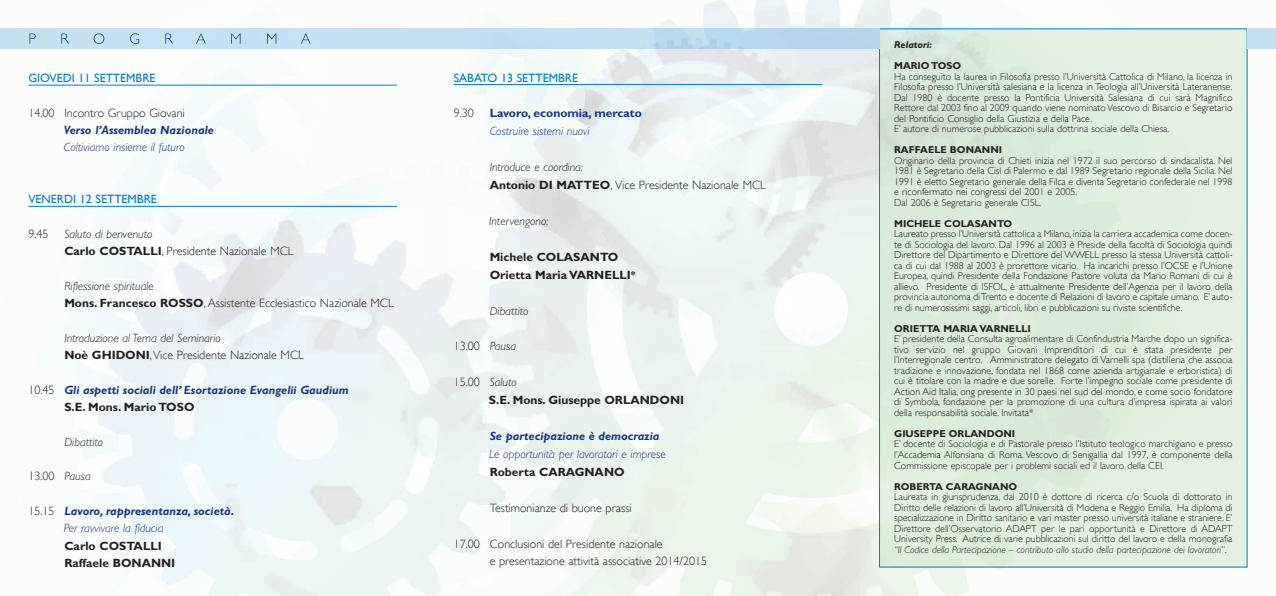
<style>
.page{position:relative;width:1276px;height:596px;background:#fff}
.page>*{position:absolute;margin:0;border:0;box-sizing:border-box;transform-origin:0 0}
.t1{font:300 12px/17.3px "Gill Sans";color:#231f20}
.t2{font:italic 700 12px/17.3px "Gill Sans";color:#193487}
.t3{font:700 12px/17.9px "Gill Sans";color:#231f20}
.t4{font:italic 300 12px/17.3px "Gill Sans";color:#231f20}
.t5{font:italic 300 12px "Gill Sans";color:#193487}
.t6{font:12px "Gill Sans";color:#007ec5}
.t7{font:700 12px "Gill Sans";color:#193487}
.t8{font:300 10px/10.5px "Gill Sans";color:#231f20;text-align:justify}
.t9{font:700 10px "Gill Sans";color:#231f20}
.t10{font:italic 300 10px "Gill Sans";letter-spacing:-.005em;color:#231f20}
.t11{font:italic 700 10px "Gill Sans";color:#231f20}
.s1{font-style:italic}
.s2{font-weight:700}
.s3{font-weight:700;font-style:normal}
.s4{font-style:normal}
.s5{font-weight:300;font-style:normal;color:#231f20}
.s6{font-style:normal;color:#231f20}
.s7{font-weight:300}
.s8{font-size:10px}
.s9{font-weight:300;font-style:italic}
</style>
<div class="page">
<img style="left:0;top:0;width:1276px;height:595px">
<hr style="left:28px;top:85px;width:369px;height:1px;background:#007ec5">
<hr style="left:28px;top:206px;width:369px;height:1px;background:#007ec5">
<hr style="left:454px;top:84px;width:368px;height:1px;background:#007ec5">
<div style="left:881px;top:30px;width:364px;height:535px;background:#dfeedd"></div>
<img style="left:0;top:29px;width:879px;height:20px">
<svg style="left:30px;top:33px;width:281px;height:11px;background:#b9d8ec"></svg>
<img style="left:1247px;top:29px;width:29px;height:20px">
<p class="t6" style="left:28px;top:71px;width:129px">GIOVEDI 11 SETTEMBRE</p>
<p class="t1" style="left:28px;top:104px;width:158px">14.00 Incontro Gruppo Giovani</p>
<p class="t2" style="left:64px;top:122px;width:152px">Verso l’Assemblea Nazionale</p>
<p class="t5" style="left:64px;top:143px;width:122px">Coltiviamo insieme il futuro</p>
<p class="t6" style="left:28px;top:192px;width:130px">VENERDI 12 SETTEMBRE</p>
<p class="t1" style="left:28px;top:225px;width:22px">9.45</p>
<p class="t1" style="left:64px;top:225px;width:231px"><span class="s1">Saluto di benvenuto<br></span><span class="s2">Carlo COSTALLI</span>, Presidente Nazionale MCl</p>
<p class="t1" style="left:64px;top:277px;width:331px"><span class="s1">Riflessione spirituale<br></span><span class="s2">Mons. Francesco ROSSO</span>, Assistente Ecclesiastico Nazionale MCl</p>
<p class="t4" style="left:64px;top:330px;width:241px">Introduzione al Tema del Seminario<br><span class="s3">Noè GHIDONI</span><span class="s4">,Vice Presidente Nazionale MCl</span></p>
<p class="t2" style="left:64px;top:382px;width:286px;text-indent:-36px"><span class="s5">10.45</span> Gli aspetti sociali dell’ Esortazione Evangelii Gaudium<br><span class="s6">S.E. Mons. Mario TOSO</span></p>
<p class="t4" style="left:64px;top:434px;width:40px">Dibattito</p>
<p class="t1" style="left:28px;top:467px;width:64px">13.00 <span class="s1">Pausa</span></p>
<p class="t2" style="left:64px;top:503px;width:172px;text-indent:-35px"><span class="s5">15.15</span> Lavoro, rappresentanza, società<span class="s4">.<br></span><span class="s7">Per ravvivare la fiducia</span></p>
<p class="t3" style="left:64px;top:537px;width:112px;line-height:17.3px">Carlo COSTALLI<br>Raffaele BONANNI</p>
<p class="t6" style="left:454px;top:70px;width:126px">SABATO 13 SETTEMBRE</p>
<p class="t1" style="left:454px;top:105px;width:22px">9.30</p>
<p class="t7" style="left:490px;top:109px;width:154px">Lavoro, economia, mercato</p>
<p class="t5" style="left:490px;top:127px;width:101px">Costruire sistemi nuovi</p>
<p class="t1" style="left:490px;top:158px;width:278px;line-height:17.9px"><span class="s1">Introduce e coordina:<br></span><span class="s2">Antonio DI MATTEO</span>, Vice Presidente Nazionale MCl</p>
<p class="t4" style="left:489px;top:213px;width:61px">Intervengono:</p>
<p class="t3" style="left:490px;top:249px;width:147px">Michele COLASANTO<br>Orietta Maria VARNELLI<span class="s8">*</span></p>
<p class="t4" style="left:490px;top:303px;width:40px">Dibattito</p>
<p class="t1" style="left:454px;top:337px;width:64px">13.00 <span class="s1">Pausa</span></p>
<p class="t3" style="left:489px;top:374px;width:197px;text-indent:-35px"><span class="s7">15.00</span> <span class="s9">Saluto<br></span>S.E. Mons. Giuseppe ORLANDONI</p>
<p class="t2" style="left:490px;top:428px;width:171px">Se partecipazione è democrazia</p>
<p class="t5" style="left:489px;top:449px;width:178px">Le opportunità per lavoratori e imprese</p>
<p class="t3" style="left:490px;top:463px;width:136px">Roberta CARAGNANO</p>
<p class="t1" style="left:490px;top:498px;width:144px">Testimonianze di buone prassi</p>
<p class="t1" style="left:490px;top:534px;width:219px;line-height:17.9px;text-indent:-36px">17.00 Conclusioni del Presidente nazionale<br>e presentazione attività associative 2014/2015</p>
<p class="t11" style="left:894px;top:41px;width:39px">Relatori:</p>
<p class="t9" style="left:894px;top:62px;width:69px">MARIO TOSO</p>
<p class="t8" style="left:894px;top:71px;width:340px;text-align:left">Ha conseguito la laurea in Filosofia presso l’università Cattolica di Milano, la licenza in Filosofia presso l’università salesiana e la licenza in Teologia all’università lateranense.<br>Dal 1980 è docente presso la Pontificia università Salesiana di cui sarà Magnifico rettore dal 2003 fino al 2009 quando viene nominatoVescovo di Bisarcio e Segretario del Pontificio Consiglio della Giustizia e della Pace.<br>E’ autore di numerose pubblicazioni sulla dottrina sociale della Chiesa.</p>
<p class="t9" style="left:894px;top:146px;width:109px">RAFFAELE BONANNI</p>
<p class="t8" style="left:894px;top:155px;width:340px;text-align:left">originario della provincia di Chieti inizia nel 1972 il suo percorso di sindacalista. Nel 1981 è Segretario della Cisl di Palermo e dal 1989 Segretario regionale della Sicilia. Nel 1991 è eletto Segretario generale della Filca e diventa Segretario confederale nel 1998 e riconfermato nei congressi del 2001 e 2005.<br>Dal 2006 è Segretario generale CISl.</p>
<p class="t9" style="left:894px;top:219px;width:120px">MICHELE COLASANTO</p>
<p class="t8" style="left:894px;top:228px;width:340px">laureato presso l’università cattolica a Milano, inizia la carriera accademica come docen&shy;te di Sociologia del lavoro. Dal 1996 al 2003 è Preside della facoltà di Sociologia quindi Direttore del Dipartimento e Direttore del WWEll presso la stessa università cattoli&shy;ca di cui dal 1988 al 2003 è prorettore vicario. Ha incarichi presso l’oCSE e l’unione Europea, quindi Presidente della Fondazione Pastore voluta da Mario romani di cui è allievo. Presidente di ISFol, è attualmente Presidente dell’Agenzia per il lavoro della provincia autonoma diTrento e docente di relazioni di lavoro e capitale umano. E’ auto&shy;re di numerosissimi saggi, articoli, libri e pubblicazioni su riviste scientifiche.</p>
<p class="t9" style="left:894px;top:324px;width:138px">ORIETTA MARIA VARNELLI</p>
<p class="t8" style="left:894px;top:333px;width:340px">E’ presidente della Consulta agroalimentare di Confindustria Marche dopo un significa&shy;tivo servizio nel gruppo Giovani Imprenditori di cui è stata presidente per l’Interregionale centro. Amministratore delegato di Varnelli spa (distilleria che associa tradizione e innovazione, fondata nel 1868 come azienda artigianale e erboristica) di cui è titolare con la madre e due sorelle. Forte l’impegno sociale come presidente di Action Aid Italia, ong presente in 30 paesi nel sud del mondo, e come socio fondatore di Symbola, fondazione per la promozione di una cultura d’impresa ispirata ai valori della responsabilità sociale. Invitata*</p>
<p class="t9" style="left:894px;top:429px;width:123px">GIUSEPPE ORLANDONI</p>
<p class="t8" style="left:894px;top:438px;width:340px">E’ docente di Sociologia e di Pastorale presso l’Istituto teologico marchigiano e presso l’Accademia Alfonsiana di roma. Vescovo di Senigallia dal 1997, è componente della Commissione episcopale per i problemi sociali ed il lavoro della CEI.</p>
<p class="t9" style="left:894px;top:482px;width:124px">ROBERTA CARAGNANO</p>
<p class="t8" style="left:894px;top:491px;width:340px">laureata in giurisprudenza, dal 2010 è dottore di ricerca c/o Scuola di dottorato in Diritto delle relazioni di lavoro all’università di Modena e reggio Emilia. Ha diploma di specializzazione in Diritto sanitario e vari master presso università italiane e straniere. E’ Direttore dell’osservatorio ADAPT per le pari opportunità e Direttore di ADAPT university Press. Autrice di varie pubblicazioni sul diritto del lavoro e della monografia</p>
<p class="t10" style="left:894px;top:545px;width:334px">“Il Codice della Partecipazione – contributo allo studio della partecipazione dei lavoratori”.</p>
</div>
